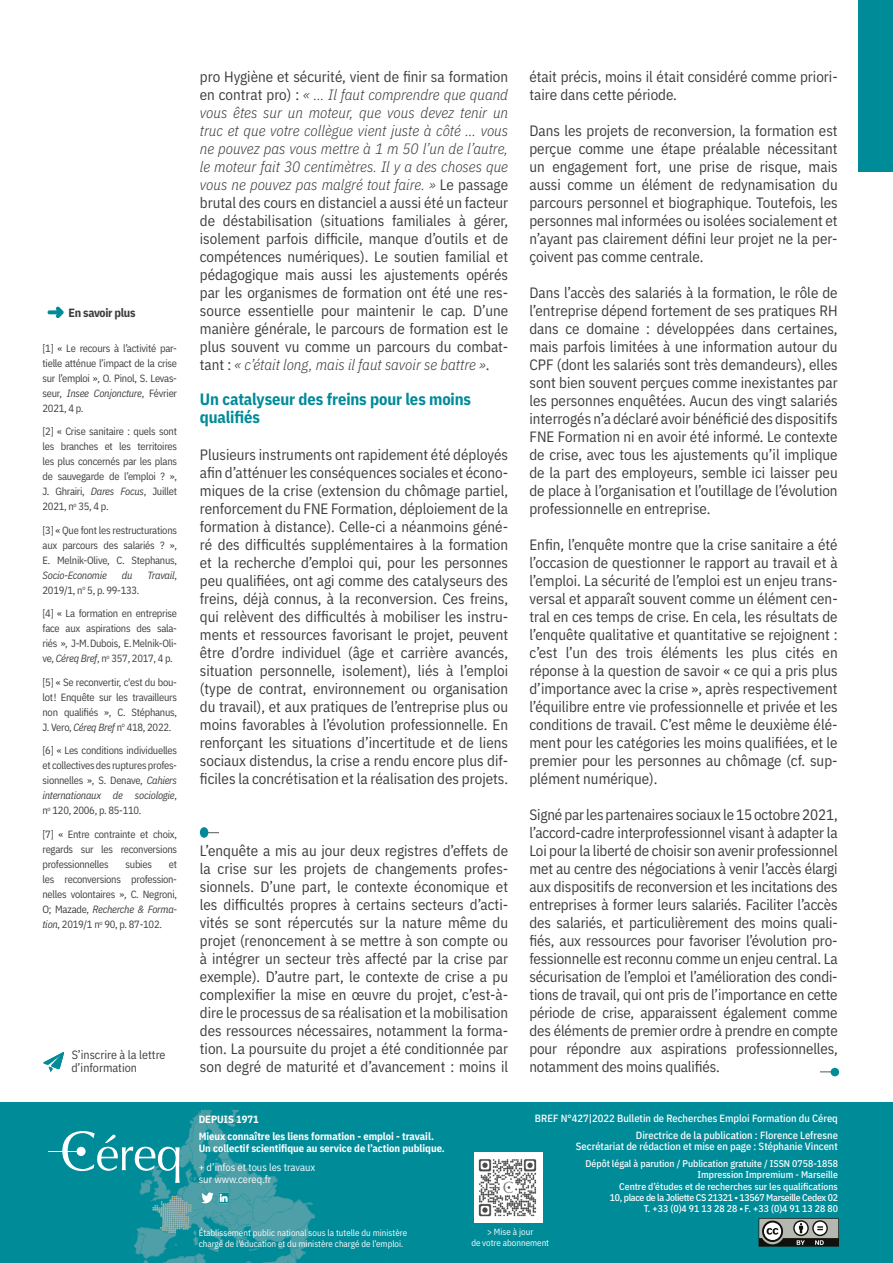
<style>
.page{position:relative;width:893px;height:1263px;background:#fff}
.page>*{position:absolute;margin:0;border:0;box-sizing:border-box;transform-origin:0 0}
.t1{font:700 16.5px/18px "IBM Plex Sans Cond";letter-spacing:-.01em;color:#008b99}
.t2{font:15px/18px "IBM Plex Sans Cond";color:#3c3c3b;text-align:justify}
.t3{font:12px/13.5px "IBM Plex Sans Cond";color:#3c3c3b}
.t4{font:700 12px "IBM Plex Sans Cond";letter-spacing:-.025em;color:#3c3c3b}
.t5{font:10.5px/15px "IBM Plex Sans Cond";letter-spacing:-.025em;color:#3c3c3b;text-align:justify}
.t6{font:500 10.5px/16.8px "IBM Plex Sans Cond";color:#fff;text-align:right}
.t7{font:700 10.5px/17.1px "IBM Plex Sans Cond";color:#fff}
.t8{font:10.5px/12px "IBM Plex Sans Cond";color:#fff}
.t9{font:italic 10.5px "IBM Plex Sans Cond";letter-spacing:-.025em;color:#3c3c3b}
.t10{font:500 9.75px/11.2px "IBM Plex Sans Cond";color:#fff;text-align:right}
.t11{font:9px/10.8px "IBM Plex Sans Cond";color:#fff}
.s1{font-style:italic}
.s2{font-style:normal}
.s3{font-weight:300;font-style:italic}
</style>
<div class="page">
<svg style="left:43px;top:1052px;width:21px;height:20px"></svg>
<svg style="left:48px;top:307px;width:16px;height:11px"></svg>
<div style="left:831px;top:1068px;width:8px;height:8px;background:#008b99;border-radius:50%"></div>
<div style="left:200px;top:827px;width:8px;height:11px;background:#008b99;border-radius:50%"></div>
<div style="left:859px;top:0;width:34px;height:172px;background:#008b99"></div>
<div style="left:0;top:1103px;width:893px;height:160px;background:#008b99"></div>
<svg style="left:758px;top:1218px;width:81px;height:29px;background:#7b7f7a"></svg>
<hr style="left:49px;top:1151px;width:35px;height:1px;background:#fff">
<svg style="left:62px;top:1110px;width:254px;height:153px"></svg>
<img style="left:475px;top:1153px;width:67px;height:69px">
<p class="t4" style="left:68px;top:303px;width:69px">En savoir plus</p>
<p class="t5" style="left:43px;top:340px;width:136px">[1] « Le recours à l’activité par&shy;tielle atténue l’impact de la crise sur l’emploi », O. Pinol, S. Levas&shy;seur, <span class="s1">Insee Conjoncture</span>, Février 2021, 4 p.</p>
<p class="t5" style="left:43px;top:423px;width:136px">[2] « Crise sanitaire : quels sont les branches et les territoires les plus concernés par les plans de sauvegarde de l’emploi ? », J. Ghrairi, <span class="s1">Dares Focus</span>, Juillet 2021, n<sup>o</sup> 35, 4 p.</p>
<p class="t5" style="left:43px;top:522px;width:136px">[3] « Que font les restructurations aux parcours des salariés ? », E. Melnik-Olive, C. Stephanus,</p>
<p class="t9" style="left:43px;top:567px;width:66px">Socio-Economie</p>
<p class="t9" style="left:122px;top:567px;width:12px">du</p>
<p class="t9" style="left:147px;top:567px;width:31px">Travail<span class="s2">,</span></p>
<p class="t5" style="left:43px;top:582px;width:98px">2019/1, n<sup>o</sup> 5, p. 99-133.</p>
<p class="t5" style="left:43px;top:605px;width:136px">[4] « La formation en entreprise face aux aspirations des sala&shy;riés », J-M.Dubois, E.Melnik-Oli&shy;ve, <span class="s1">Céreq Bref</span>, n<sup>o</sup> 357, 2017, 4 p.</p>
<p class="t5" style="left:43px;top:674px;width:136px">[5] « Se reconvertir, c'est du bou&shy;lot! Enquête sur les travailleurs non qualifiés », C. Stéphanus, J. Vero, <span class="s1">Céreq Bref</span> n<sup>o</sup> 418, 2022.</p>
<p class="t5" style="left:43px;top:742px;width:136px">[6] « Les conditions individuelles et collectives des ruptures profes&shy;sionnelles », S. Denave, <span class="s1">Cahiers internationaux de sociologie</span>, n<sup>o</sup> 120, 2006, p. 85-110.</p>
<p class="t5" style="left:43px;top:826px;width:136px">[7] « Entre contrainte et choix, regards sur les reconversions professionnelles</p>
<p class="t5" style="left:126px;top:856px;width:28px">subies</p>
<p class="t5" style="left:43px;top:856px;width:136px;text-indent:126px">et les reconversions profession&shy;nelles volontaires », C. Negroni, O; Mazade, <span class="s1">Recherche &amp; Forma&shy;tion</span>, 2019/1 n<sup>o</sup> 90, p. 87-102.</p>
<p class="t3" style="left:71px;top:1046px;width:96px">S’inscrire à la lettre d’information</p>
<p class="t2" style="left:200px;top:66px;width:310px">pro Hygiène et sécurité, vient de finir sa formation en contrat pro) : <span class="s3">« … Il faut comprendre que quand vous êtes sur un moteur, que vous devez tenir un truc et que votre collègue vient juste à côté … vous ne pouvez pas vous mettre à 1 m 50 l’un de l’autre, le moteur fait 30 centimètres. Il y a des choses que vous ne pouvez pas malgré tout faire. »</span> Le passage brutal des cours en distanciel a aussi été un facteur de déstabilisation (situations familiales à gérer, isolement parfois difficile, manque d’outils et de compétences numériques). Le soutien familial et pédagogique mais aussi les ajustements opérés par les organismes de formation ont été une res&shy;source essentielle pour maintenir le cap. D’une manière générale, le parcours de formation est le plus souvent vu comme un parcours du combat&shy;tant : <span class="s3">« c’était long, mais il faut savoir se battre »</span>.</p>
<p class="t1" style="left:200px;top:389px;width:273px">Un catalyseur des freins pour les moins qualifiés</p>
<p class="t2" style="left:200px;top:444px;width:310px">Plusieurs instruments ont rapidement été déployés afin d’atténuer les conséquences sociales et écono&shy;miques de la crise (extension du chômage partiel, renforcement du FNE Formation, déploiement de la formation à distance). Celle-ci a néanmoins géné&shy;ré des difficultés supplémentaires à la formation et la recherche d’emploi qui, pour les personnes peu qualifiées, ont agi comme des catalyseurs des freins, déjà connus, à la reconversion. Ces freins, qui relèvent des difficultés à mobiliser les instru&shy;ments et ressources favorisant le projet, peuvent être d’ordre individuel (âge et carrière avancés, situation personnelle, isolement), liés à l’emploi (type de contrat, environnement ou organisation du travail), et aux pratiques de l’entreprise plus ou moins favorables à l’évolution professionnelle. En renforçant les situations d’incertitude et de liens sociaux distendus, la crise a rendu encore plus dif&shy;ficiles la concrétisation et la réalisation des projets.</p>
<p class="t2" style="left:200px;top:840px;width:310px">L’enquête a mis au jour deux registres d’effets de la crise sur les projets de changements profes&shy;sionnels. D’une part, le contexte économique et les difficultés propres à certains secteurs d’acti&shy;vités se sont répercutés sur la nature même du projet (renoncement à se mettre à son compte ou à intégrer un secteur très affecté par la crise par exemple). D’autre part, le contexte de crise a pu complexifier la mise en œuvre du projet, c’est-à&shy;dire le processus de sa réalisation et la mobilisation des ressources nécessaires, notamment la forma&shy;tion. La poursuite du projet a été conditionnée par son degré de maturité et d’avancement : moins il</p>
<p class="t7" style="left:199px;top:1110px;width:237px">DEPUIS 1971<br>Mieux connaître les liens formation - emploi - travail.</p>
<p class="t7" style="left:199px;top:1139px;width:248px">Un collectif scientifique au service de l’action publique.</p>
<p class="t8" style="left:199px;top:1160px;width:118px">+ d’infos et tous les travaux sur www.cereq.fr</p>
<p class="t2" style="left:529px;top:66px;width:310px">était précis, moins il était considéré comme priori&shy;taire dans cette période.</p>
<p class="t2" style="left:529px;top:120px;width:310px">Dans les projets de reconversion, la formation est perçue comme une étape préalable nécessitant un engagement fort, une prise de risque, mais aussi comme un élément de redynamisation du parcours personnel et biographique. Toutefois, les personnes mal informées ou isolées socialement et n’ayant pas clairement défini leur projet ne la per&shy;çoivent pas comme centrale.</p>
<p class="t2" style="left:529px;top:282px;width:310px">Dans l’accès des salariés à la formation, le rôle de l’entreprise dépend fortement de ses pratiques RH dans ce domaine : développées dans certaines, mais parfois limitées à une information autour du CPF (dont les salariés sont très demandeurs), elles sont bien souvent perçues comme inexistantes par les personnes enquêtées. Aucun des vingt salariés interrogés n’a déclaré avoir bénéficié des dispositifs FNE Formation ni en avoir été informé. Le contexte de crise, avec tous les ajustements qu’il implique de la part des employeurs, semble ici laisser peu de place à l’organisation et l’outillage de l’évolution professionnelle en entreprise.</p>
<p class="t2" style="left:529px;top:534px;width:310px">Enfin, l’enquête montre que la crise sanitaire a été l’occasion de questionner le rapport au travail et à l’emploi. La sécurité de l’emploi est un enjeu trans&shy;versal et apparaît souvent comme un élément cen&shy;tral en ces temps de crise. En cela, les résultats de l’enquête qualitative et quantitative se rejoignent : c’est l’un des trois éléments les plus cités en réponse à la question de savoir « ce qui a pris plus d’importance avec la crise », après respectivement l’équilibre entre vie professionnelle et privée et les conditions de travail. C’est même le deuxième élé&shy;ment pour les catégories les moins qualifiées, et le premier pour les personnes au chômage (cf. sup&shy;plément numérique).</p>
<p class="t2" style="left:529px;top:804px;width:310px">Signé par les partenaires sociaux le 15 octobre 2021, l’accord-cadre interprofessionnel visant à adapter la Loi pour la liberté de choisir son avenir professionnel met au centre des négociations à venir l’accès élargi aux dispositifs de reconversion et les incitations des entreprises à former leurs salariés. Faciliter l’accès des salariés, et particulièrement des moins quali&shy;fiés, aux ressources pour favoriser l’évolution pro&shy;fessionnelle est reconnu comme un enjeu central. La sécurisation de l’emploi et l’amélioration des condi&shy;tions de travail, qui ont pris de l’importance en cette période de crise, apparaissent également comme des éléments de premier ordre à prendre en compte pour répondre aux aspirations professionnelles, notamment des moins qualifiés.</p>
<p class="t6" style="left:535px;top:1109px;width:304px">BREF N°427|2022 Bulletin de Recherches Emploi Formation du Céreq<br>Directrice de la publication : Florence Lefresne</p>
<p class="t6" style="left:576px;top:1137px;width:263px">Secrétariat de rédaction et mise en page : Stéphanie Vincent</p>
<p class="t10" style="left:586px;top:1157px;width:254px">Dépôt légal à parution / Publication gratuite / ISSN 0758-1858<br>Impression Impremium - Marseille<br>Centre d’études et de recherches sur les qualifications<br>10, place de la Joliette CS 21321 • 13567 Marseille Cedex 02<br>T. +33 (0)4 91 13 28 28 • F. +33 (0)4 91 13 28 80</p>
<p class="t11" style="left:199px;top:1227px;width:210px">Établissement public national sous la tutelle du ministère chargé de l’éducation et du ministère chargé de l’emploi.</p>
<p class="t11" style="left:471px;top:1226px;width:79px;text-align:center">&gt; Mise à jour<br>de votre abonnement</p>
</div>
